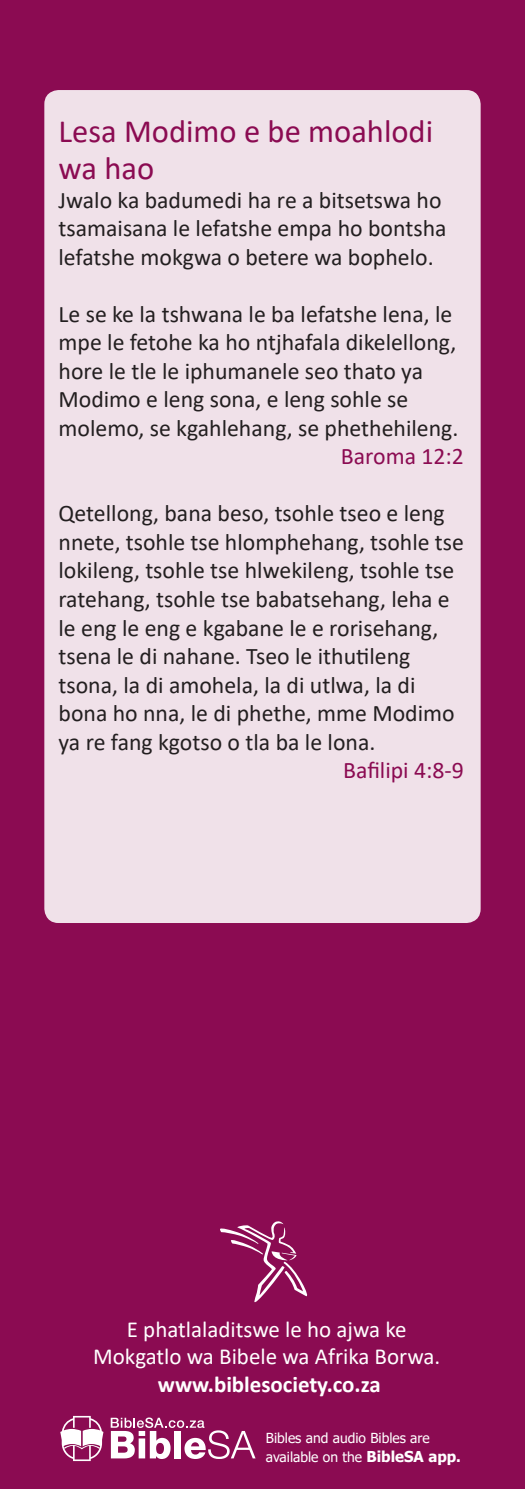
<style>
.page{position:relative;width:525px;height:1489px;background:#fff}
.page>*{position:absolute;margin:0;border:0;box-sizing:border-box;transform-origin:0 0}
.t1{font:32.5px/37.5px "Calibri";color:#8b0b52}
.t2{font:23.75px/28.5px "Calibri";color:#231f20}
.t3{font:23.75px "Calibri";color:#8b0b52}
.t4{font:23px/27.5px "Calibri";color:#fff;text-align:center}
.t5{font:700 23px "Calibri";color:#fff}
.t6{font:13.75px/19.5px "Tahoma";color:#fff}
.s1{font-weight:700;font-size:15px}
</style>
<div class="page">
<div style="left:0;top:0;width:524px;height:1488px;background:#8b0b52"></div>
<div style="left:44px;top:90px;width:436px;height:833px;background:#f0e1e9;border-radius:14px"></div>
<svg style="left:60px;top:1415px;width:43px;height:45px"></svg>
<svg style="left:111px;top:1417px;width:144px;height:41px"></svg>
<svg style="left:220px;top:1221px;width:88px;height:82px"></svg>
<h1 class="t1" style="left:58px;top:111px;width:376px">Lesa Modimo e be moahlodi wa hao</h1>
<p class="t2" style="left:58px;top:185px;width:389px">Jwalo ka badumedi ha re a bitsetswa ho tsamaisana le lefatshe empa ho bontsha lefatshe mokgwa o betere wa bophelo.</p>
<p class="t2" style="left:58px;top:299px;width:401px">Le se ke la tshwana le ba lefatshe lena, le mpe le fetohe ka ho ntjhafala dikelellong, hore le tle le iphumanele seo thato ya Modimo e leng sona, e leng sohle se molemo, se kgahlehang, se phethehileng.</p>
<p class="t3" style="left:341px;top:440px;width:124px">Baroma 12:2</p>
<p class="t2" style="left:58px;top:498px;width:407px">Qetellong, bana beso, tsohle tseo e leng nnete, tsohle tse hlomphehang, tsohle tse lokileng, tsohle tse hlwekileng, tsohle tse ratehang, tsohle tse babatsehang, leha e le eng le eng e kgabane le e rorisehang, tsena le di nahane. Tseo le ithutileng tsona, la di amohela, la di utlwa, la di bona ho nna, le di phethe, mme Modimo ya re fang kgotso o tla ba le lona.</p>
<p class="t3" style="left:343px;top:753px;width:122px">Bafilipi 4:8-9</p>
<p class="t4" style="left:93px;top:1314px;width:348px">E phatlaladitswe le ho ajwa ke<br>Mokgatlo wa Bibele wa Afrika Borwa.</p>
<p class="t5" style="left:158px;top:1367px;width:224px">www.biblesociety.co.za</p>
<p class="t6" style="left:266px;top:1428px;width:196px">Bibles and audio Bibles are available on the <span class="s1">BibleSA app.</span></p>
</div>
